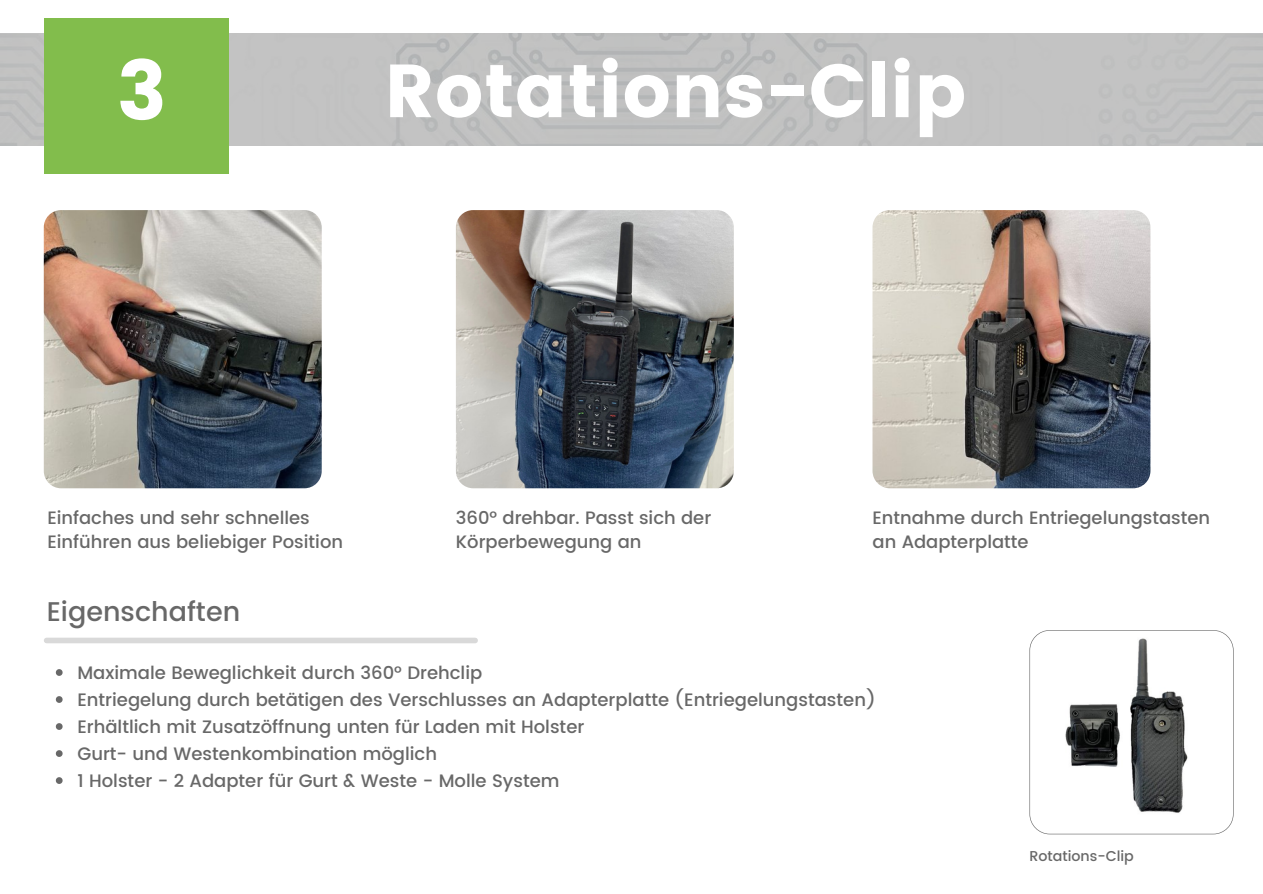
<style>
.page{position:relative;width:1263px;height:894px;background:#fff}
.page>*{position:absolute;margin:0;border:0;box-sizing:border-box;transform-origin:0 0}
.t1{font:82.5px "Poppins";color:#fff}
.t2{font:75px "Poppins";color:#fff}
.t3{font:500 27px "Poppins";color:#686868}
.t4{font:500 18px "Poppins";color:#686868}
.t5{font:500 14.25px "Poppins";color:#686868}
</style>
<div class="page">
<img style="left:0;top:34px;width:1263px;height:111px">
<div style="left:44px;top:18px;width:184px;height:155px;background:#82bd4c"></div>
<div style="left:47px;top:637px;width:428px;height:6px;background:#d9d9d9"></div>
<img style="left:44px;top:210px;width:278px;height:278px;border-radius:17px">
<img style="left:456px;top:210px;width:278px;height:278px;border-radius:17px">
<img style="left:872px;top:210px;width:278px;height:278px;border-radius:17px">
<svg style="left:56px;top:669px;width:7px;height:6px"></svg>
<svg style="left:56px;top:696px;width:7px;height:6px"></svg>
<svg style="left:56px;top:723px;width:7px;height:6px"></svg>
<svg style="left:56px;top:750px;width:7px;height:6px"></svg>
<svg style="left:56px;top:777px;width:7px;height:6px"></svg>
<svg style="left:1029px;top:630px;width:205px;height:204px"></svg>
<p class="t1" style="left:117px;top:43px;width:51px">3</p>
<p class="t2" style="left:385px;top:47px;width:583px">Rotations-Clip</p>
<p class="t4" style="left:47px;top:507px;width:264px">Einfaches und sehr schnelles</p>
<p class="t4" style="left:47px;top:531px;width:297px">Einführen aus beliebiger Position</p>
<p class="t4" style="left:456px;top:507px;width:257px">360° drehbar. Passt sich der</p>
<p class="t4" style="left:456px;top:531px;width:187px">Körperbewegung an</p>
<p class="t4" style="left:872px;top:507px;width:339px">Entnahme durch Entriegelungstasten</p>
<p class="t4" style="left:872px;top:531px;width:158px">an Adapterplatte</p>
<p class="t3" style="left:47px;top:595px;width:195px">Eigenschaften</p>
<p class="t4" style="left:77px;top:662px;width:406px">Maximale Beweglichkeit durch 360° Drehclip</p>
<p class="t4" style="left:77px;top:689px;width:800px">Entriegelung durch betätigen des Verschlusses an Adapterplatte (Entriegelungstasten)</p>
<p class="t4" style="left:77px;top:716px;width:508px">Erhältlich mit Zusatzöffnung unten für Laden mit Holster</p>
<p class="t4" style="left:77px;top:743px;width:361px">Gurt- und Westenkombination möglich</p>
<p class="t4" style="left:77px;top:770px;width:484px">1 Holster - 2 Adapter für Gurt &amp; Weste - Molle System</p>
<p class="t5" style="left:1029px;top:847px;width:106px">Rotations-Clip</p>
</div>
